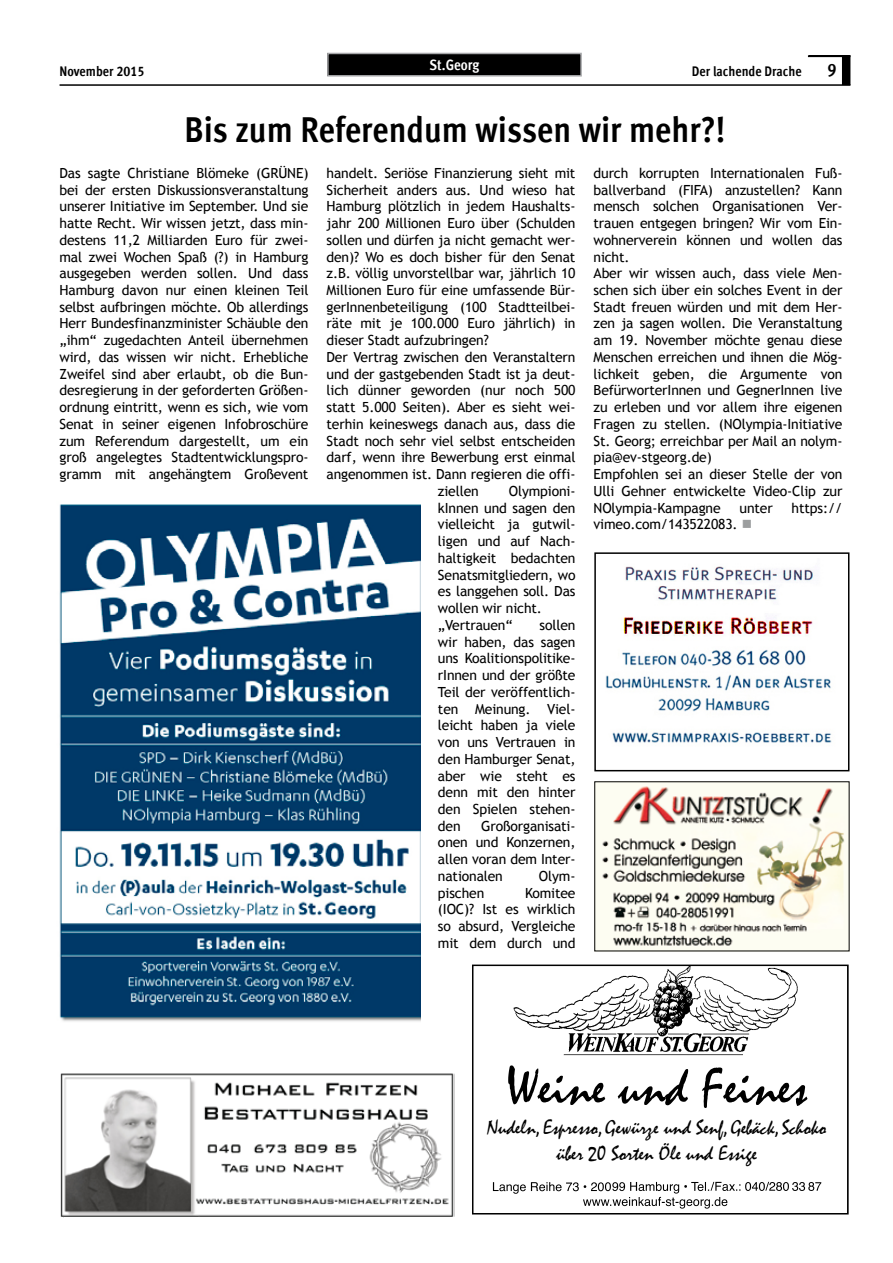
<style>
.page{position:relative;width:893px;height:1263px;background:#fff}
.page>*{position:absolute;margin:0;border:0;box-sizing:border-box;transform-origin:0 0}
.t1{font:54px "Mistral";color:#000}
.t2{font:36px "Meta Cond LF Bold";color:#000}
.t3{font:21px/25.2px "Mistral";color:#000;text-align:center}
.t4{font:18px "Meta Cond LF Bold";color:#000}
.t5{font:15px "Meta Cond LF Bold";color:#fff}
.t6{font:13.95px/16.8px "Trebuchet MS";letter-spacing:-.01em;color:#000;text-align:justify}
.t7{font:13.95px "Meta Cond LF Bold";color:#000}
.s1{color:#9c9e9f}
</style>
<div class="page">
<hr style="left:60px;top:84px;width:790px;height:2px;background:#000">
<div style="left:843px;top:56px;width:7px;height:28px;background:#000"></div>
<div style="left:842px;top:55px;width:8px;height:30px;border:2px solid #000"></div>
<div style="left:808px;top:55px;width:42px;height:2px;border:2px solid #000"></div>
<div style="left:328px;top:53px;width:253px;height:23px;background:#000"></div>
<div style="left:327px;top:53px;width:255px;height:24px;border:2px solid #a7a8aa"></div>
<img style="left:61px;top:1073px;width:394px;height:145px">
<svg style="left:492px;top:967px;width:330px;height:242px"></svg>
<div style="left:472px;top:964px;width:377px;height:250px;border:2px solid #000"></div>
<img style="left:59px;top:504px;width:362px;height:518px">
<img style="left:596px;top:783px;width:251px;height:166px">
<svg style="left:594px;top:552px;width:256px;height:220px"></svg>
<p class="t5" style="left:429px;top:56px;width:51px">St.Georg</p>
<p class="t7" style="left:60px;top:63px;width:86px">November 2015</p>
<p class="t7" style="left:692px;top:63px;width:111px">Der lachende Drache</p>
<p class="t4" style="left:827px;top:59px;width:10px">9</p>
<h2 class="t2" style="left:185px;top:108px;width:542px">Bis zum Referendum wissen wir mehr?!</h2>
<p class="t6" style="left:60px;top:165px;width:250px">Das sagte Christiane Blömeke (GRÜNE) bei der ersten Diskussionsveranstaltung unserer Initiative im September. Und sie hatte Recht. Wir wissen jetzt, dass min&shy;destens 11,2 Milliarden Euro für zwei&shy;mal zwei Wochen Spaß (?) in Hamburg ausgegeben werden sollen. Und dass Hamburg davon nur einen kleinen Teil selbst aufbringen möchte. Ob allerdings Herr Bundesfinanzminister Schäuble den „ihm“ zugedachten Anteil übernehmen wird, das wissen wir nicht. Erhebliche Zweifel sind aber erlaubt, ob die Bun&shy;desregierung in der geforderten Größen&shy;ordnung eintritt, wenn es sich, wie vom Senat in seiner eigenen Infobroschüre zum Referendum dargestellt, um ein groß angelegtes Stadtentwicklungspro&shy;gramm mit angehängtem Großevent</p>
<p class="t6" style="left:327px;top:165px;width:250px">handelt. Seriöse Finanzierung sieht mit</p>
<p class="t6" style="left:594px;top:165px;width:250px;text-align:left">durch korrupten Internationalen Fuß&shy;ballverband (FIFA) anzustellen? Kann mensch solchen Organisationen Ver&shy;trauen entgegen bringen? Wir vom Ein&shy;wohnerverein können und wollen das nicht.<br>Aber wir wissen auch, dass viele Men&shy;schen sich über ein solches Event in der Stadt freuen würden und mit dem Her&shy;zen ja sagen wollen. Die Veranstaltung am 19. November möchte genau diese Menschen erreichen und ihnen die Mög&shy;lichkeit geben, die Argumente von BefürworterInnen und GegnerInnen live zu erleben und vor allem ihre eigenen Fragen zu stellen. (NOlympia-Initiative St. Georg; erreichbar per Mail an nolym&shy;pia@ev-stgeorg.de)<br>Empfohlen sei an dieser Stelle der von Ulli Gehner entwickelte Video-Clip zur NOlympia-Kampagne</p>
<p class="t6" style="left:327px;top:181px;width:250px">Sicherheit anders aus. Und wieso hat</p>
<p class="t6" style="left:327px;top:198px;width:250px">Hamburg plötzlich in jedem Haushalts-</p>
<p class="t6" style="left:327px;top:215px;width:250px">jahr 200 Millionen Euro über (Schulden</p>
<p class="t6" style="left:327px;top:232px;width:250px">sollen und dürfen ja nicht gemacht wer-</p>
<p class="t6" style="left:327px;top:248px;width:250px">den)? Wo es doch bisher für den Senat</p>
<p class="t6" style="left:327px;top:265px;width:250px">z.B. völlig unvorstellbar war, jährlich 10</p>
<p class="t6" style="left:327px;top:282px;width:250px">Millionen Euro für eine umfassende Bür-</p>
<p class="t6" style="left:327px;top:299px;width:250px">gerInnenbeteiligung (100 Stadtteilbei-</p>
<p class="t6" style="left:327px;top:315px;width:250px">räte mit je 100.000 Euro jährlich) in</p>
<p class="t6" style="left:327px;top:332px;width:164px">dieser Stadt aufzubringen?</p>
<p class="t6" style="left:327px;top:349px;width:250px">Der Vertrag zwischen den Veranstaltern</p>
<p class="t6" style="left:327px;top:366px;width:250px">und der gastgebenden Stadt ist ja deut-</p>
<p class="t6" style="left:327px;top:382px;width:250px">lich dünner geworden (nur noch 500</p>
<p class="t6" style="left:327px;top:399px;width:250px">statt 5.000 Seiten). Aber es sieht wei-</p>
<p class="t6" style="left:327px;top:416px;width:250px">terhin keineswegs danach aus, dass die</p>
<p class="t6" style="left:327px;top:432px;width:250px">Stadt noch sehr viel selbst entscheiden</p>
<p class="t6" style="left:327px;top:449px;width:250px">darf, wenn ihre Bewerbung erst einmal</p>
<p class="t6" style="left:327px;top:466px;width:250px">angenommen ist. Dann regieren die offi-</p>
<p class="t6" style="left:438px;top:483px;width:42px">ziellen</p>
<p class="t6" style="left:438px;top:483px;width:139px;text-align:left;text-indent:71px">Olympioni&shy;kInnen und sagen den vielleicht ja gutwil&shy;ligen und auf Nach&shy;haltigkeit bedachten<br>Senatsmitgliedern, wo es langgehen soll. Das wollen wir nicht. „Vertrauen“</p>
<p class="t6" style="left:739px;top:499px;width:35px">unter</p>
<p class="t6" style="left:792px;top:499px;width:52px">https://</p>
<p class="t6" style="left:594px;top:516px;width:160px">vimeo.com/143522083. <span class="s1">■</span></p>
<p class="t6" style="left:438px;top:617px;width:139px;text-indent:102px">sollen wir haben, das sagen uns Koalitionspolitike&shy;rInnen und der größte Teil der veröffentlich&shy;ten Meinung. Viel&shy;leicht haben ja viele von uns Vertrauen in den Hamburger Senat, aber wie steht es denn mit den hinter den Spielen stehen&shy;den</p>
<p class="t6" style="left:438px;top:817px;width:139px;text-indent:43px">Großorganisati&shy;onen und Konzernen, allen voran dem Inter&shy;nationalen</p>
<p class="t6" style="left:539px;top:868px;width:38px">Olym-</p>
<p class="t6" style="left:438px;top:884px;width:48px">pischen</p>
<p class="t6" style="left:438px;top:884px;width:139px;text-indent:87px">Komitee (IOC)? Ist es wirklich so absurd, Vergleiche mit dem durch und</p>
<h1 class="t1" style="left:506px;top:1057px;width:303px">Weine und Feines</h1>
<h3 class="t3" style="left:487px;top:1116px;width:341px">Nudeln, Espresso, Gew¸rze und Senf, Geb‰ck, Schoko ¸ber 20 Sorten ÷le und Essige</h3>
</div>
